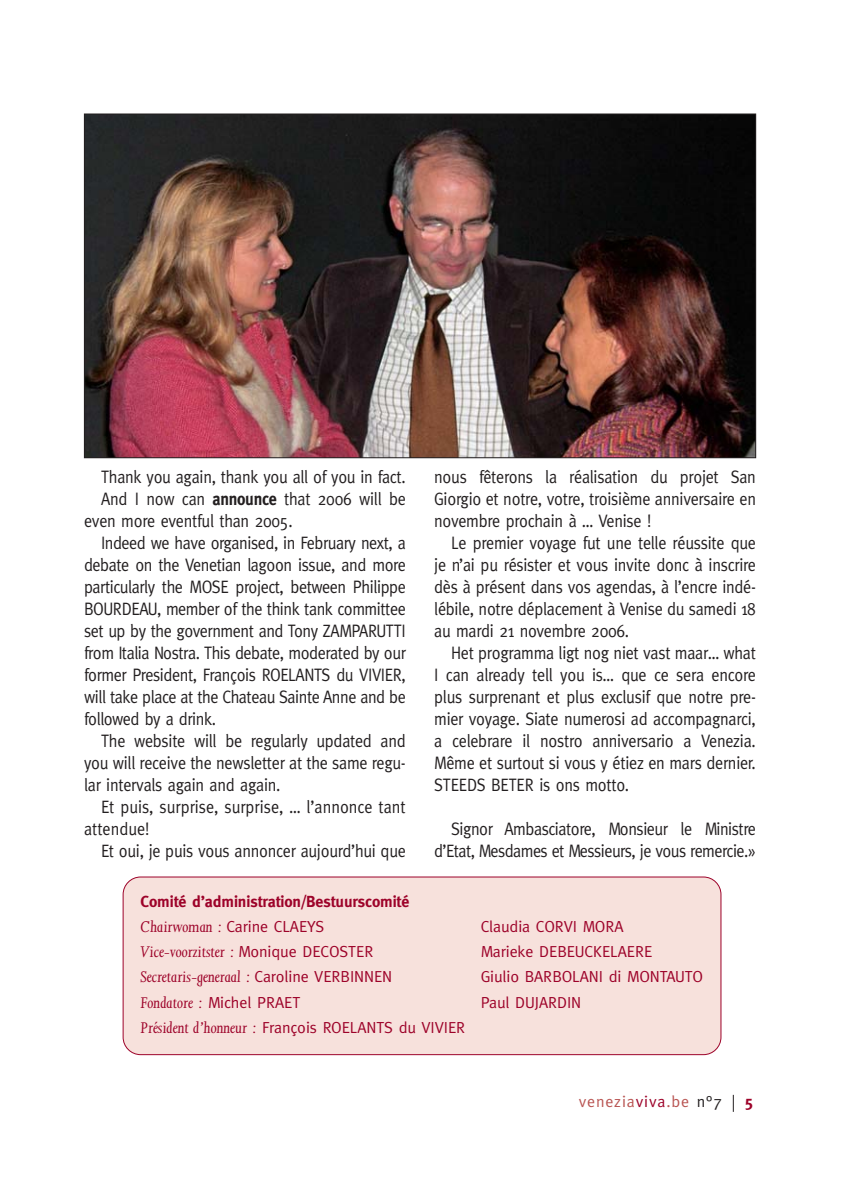
<style>
.page{position:relative;width:842px;height:1191px;background:#fff}
.page>*{position:absolute;margin:0;border:0;box-sizing:border-box;transform-origin:0 0}
.t1{font:18px/22px "Meta";letter-spacing:-.025em;color:#231f20;text-align:justify;scale:.9 1}
.t2{font:18px "Meta";color:#231f20;scale:.9 1}
.t3{font:16px "Meta";letter-spacing:-.005em;color:#9d0229}
.t4{font:16px "Joanna Italic FO";letter-spacing:-.005em;color:#9d0229}
.t5{font:700 16px/25px "Meta";letter-spacing:-.005em;color:#9d0229}
.t6{font:16px "Meta";letter-spacing:.055em;color:#b95553}
.s1{font-weight:700}
.s2{font-family:"Joanna Italic FO";font-weight:400}
.s3{font-weight:400}
.s4{font-family:"Meta"}
.s5{font-family:"Joanna Italic FO"}
.s6{color:#9d0229}
.s7{color:#231f20}
</style>
<div class="page">
<svg style="left:733px;top:1094px;width:1px;height:17px"></svg>
<img style="left:86px;top:116px;width:668px;height:340px">
<div style="left:123px;top:877px;width:598px;height:177px;background:#f7e1dc;border-radius:18px"></div>
<div style="left:123px;top:876px;width:598px;height:179px;border:2px solid #9d0229;border-radius:18px"></div>
<p class="t1" style="left:101px;top:467px;width:340px">Thank you again, thank you all of you in fact.</p>
<p class="t1" style="left:101px;top:489px;width:340px">And I now can <span class="s1">announce</span> that 2006 will be</p>
<p class="t1" style="left:84px;top:511px;width:233px">even more eventful than 2005.</p>
<p class="t1" style="left:101px;top:533px;width:340px">Indeed we have organised, in February next, a</p>
<p class="t1" style="left:84px;top:555px;width:359px">debate on the Venetian lagoon issue, and more</p>
<p class="t1" style="left:84px;top:577px;width:359px">particularly the MOSE project, between Philippe</p>
<p class="t1" style="left:84px;top:599px;width:359px">BOURDEAU, member of the think tank committee</p>
<p class="t1" style="left:84px;top:621px;width:359px">set up by the government and Tony ZAMPARUTTI</p>
<p class="t1" style="left:84px;top:643px;width:359px">from Italia Nostra. This debate, moderated by our</p>
<p class="t1" style="left:84px;top:665px;width:359px">former President, François ROELANTS du VIVIER,</p>
<p class="t1" style="left:84px;top:687px;width:359px">will take place at the Chateau Sainte Anne and be</p>
<p class="t1" style="left:84px;top:709px;width:148px">followed by a drink.</p>
<p class="t1" style="left:101px;top:731px;width:340px">The website will be regularly updated and</p>
<p class="t1" style="left:84px;top:753px;width:359px">you will receive the newsletter at the same regu-</p>
<p class="t1" style="left:84px;top:775px;width:220px">lar intervals again and again.</p>
<p class="t2" style="left:101px;top:800px;width:340px">Et puis, surprise, surprise, … l’annonce tant</p>
<p class="t2" style="left:84px;top:822px;width:74px">attendue!</p>
<p class="t1" style="left:101px;top:841px;width:340px">Et oui, je puis vous annoncer aujourd’hui que</p>
<p class="t5" style="left:141px;top:889px;width:270px">Comité d’administration/Bestuurscomité<br><span class="s2">Chairwoman :</span> <span class="s3">Carine CLAEYS</span></p>
<p class="t1" style="left:434px;top:467px;width:359px">nous fêterons la réalisation du projet San Giorgio et notre, votre, troisième anniversaire en novembre prochain à … Venise !</p>
<p class="t1" style="left:434px;top:533px;width:359px;text-indent:17px">Le premier voyage fut une telle réussite que je n’ai pu résister et vous invite donc à inscrire dès à présent dans vos agendas, à l’encre indé&shy;lébile, notre déplacement à Venise du samedi 18 au mardi 21 novembre 2006.</p>
<p class="t1" style="left:434px;top:643px;width:359px;text-indent:17px">Het programma ligt nog niet vast maar… what I can already tell you is… que ce sera encore plus surprenant et plus exclusif que notre pre&shy;mier voyage. Siate numerosi ad accompagnarci, a celebrare il nostro anniversario a Venezia.<br>Même et surtout si vous y étiez en mars dernier.<br>STEEDS BETER is ons motto.</p>
<p class="t1" style="left:434px;top:819px;width:359px;text-align:right">Signor Ambasciatore, Monsieur le Ministre d’Etat, Mesdames et Messieurs, je vous remercie.»</p>
<p class="t3" style="left:481px;top:920px;width:144px">Claudia CORVI MORA</p>
<p class="t4" style="left:141px;top:944px;width:234px">Vice-voorzitster : <span class="s4">Monique DECOSTER</span></p>
<p class="t3" style="left:481px;top:945px;width:173px">Marieke DEBEUCKELAERE</p>
<p class="t4" style="left:141px;top:970px;width:253px">Secretaris-generaal : <span class="s4">Caroline VERBINNEN</span></p>
<p class="t3" style="left:481px;top:971px;width:224px">Giulio BARBOLANI di MONTAUTO</p>
<p class="t3" style="left:141px;top:996px;width:161px"><span class="s5">Fondatore :</span> Michel PRAET</p>
<p class="t3" style="left:481px;top:996px;width:102px">Paul DUJARDIN</p>
<p class="t3" style="left:141px;top:1021px;width:326px"><span class="s5">Président d’honneur :</span> François ROELANTS du VIVIER</p>
<p class="t6" style="left:579px;top:1096px;width:145px">venezia<span class="s6">viva</span>.be <span class="s7">n°7</span></p>
<p class="t5" style="left:745px;top:1090px;width:10px">5</p>
</div>
